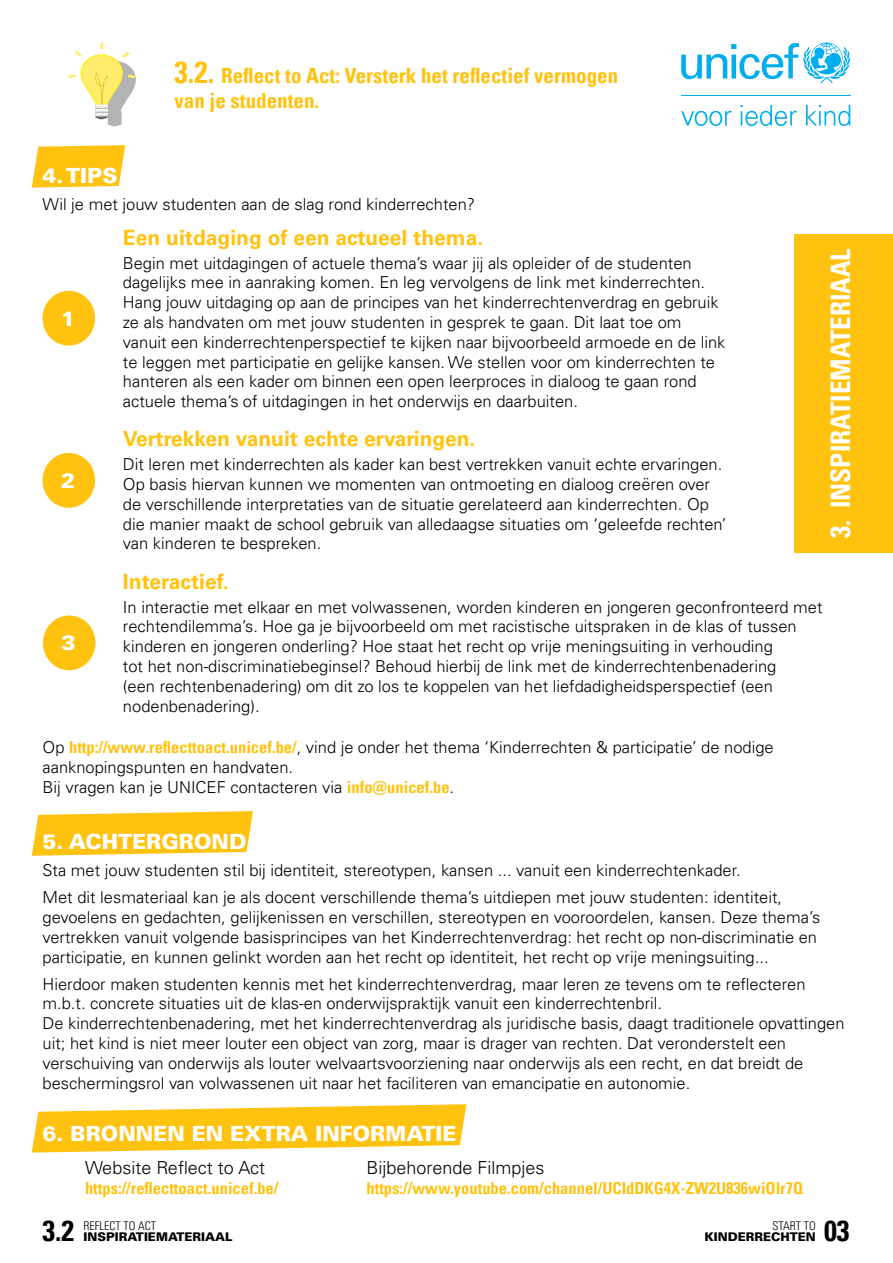
<style>
.page{position:relative;width:893px;height:1263px;background:#fff}
.page>*{position:absolute;margin:0;border:0;box-sizing:border-box;transform-origin:0 0}
.t1{font:700 condensed 28.5px "Univers LT Pro";color:#000}
.t2{font:700 condensed 27px "Univers LT Pro";color:#fff}
.t3{font:700 21px "Univers LT Pro 65";color:#ffc20e}
.t4{font:700 condensed 21px/25.2px "Univers LT Pro";color:#ffc20e}
.t5{font:900 21px "Univers LT Pro 75";color:#fff}
.t6{font:300 18px "Univers LT Pro 45";color:#000}
.t7{font:300 16.5px/19.8px "Univers LT Pro 45";color:#000}
.t8{font:700 condensed 16.5px "Univers LT Pro";color:#ffc20e}
.t9{font:900 12px "Univers LT Pro 75";color:#000}
.t10{font:300 condensed 12px "Univers LT Pro";color:#000}
.s1{font-size:30px}
.s2{font-family:"Univers LT Pro";font-weight:700;font-stretch:condensed;color:#ffc20e}
</style>
<div class="page">
<svg style="left:681px;top:43px;width:169px;height:40px"></svg>
<svg style="left:681px;top:111px;width:50px;height:15px"></svg>
<svg style="left:741px;top:105px;width:56px;height:21px"></svg>
<svg style="left:806px;top:105px;width:44px;height:21px"></svg>
<hr style="left:681px;top:95px;width:169px;height:1px;background:#00aeef">
<svg style="left:32px;top:145px;width:93px;height:43px;background:#ffc829"></svg>
<div style="left:794px;top:234px;width:99px;height:319px;background:#ffc20e"></div>
<svg style="left:68px;top:43px;width:68px;height:83px"></svg>
<div style="left:43px;top:615px;width:52px;height:55px;background:#ffc20e;border-radius:50%"></div>
<div style="left:43px;top:453px;width:52px;height:55px;background:#ffc20e;border-radius:50%"></div>
<div style="left:43px;top:291px;width:52px;height:55px;background:#ffc20e;border-radius:50%"></div>
<svg style="left:32px;top:811px;width:221px;height:45px;background:#ffc92a"></svg>
<svg style="left:32px;top:1104px;width:434px;height:48px;background:#ffcb35"></svg>
<p class="t4" style="left:175px;top:62px;width:445px"><span class="s1">3.2.</span> Reflect to Act: Versterk het reflectief vermogen van je studenten.</p>
<p class="t5" style="left:43px;top:161px;width:77px">4. TIPS</p>
<p class="t7" style="left:43px;top:194px;width:434px">Wil je met jouw studenten aan de slag rond kinderrechten?</p>
<p class="t5" style="left:61px;top:304px;width:16px">1</p>
<p class="t5" style="left:61px;top:466px;width:16px">2</p>
<p class="t3" style="left:123px;top:225px;width:362px">Een uitdaging of een actueel thema.</p>
<p class="t7" style="left:123px;top:252px;width:604px">Begin met uitdagingen of actuele thema’s waar jij als opleider of de studenten dagelijks mee in aanraking komen. En leg vervolgens de link met kinderrechten.<br>Hang jouw uitdaging op aan de principes van het kinderrechtenverdrag en gebruik ze als handvaten om met jouw studenten in gesprek te gaan. Dit laat toe om vanuit een kinderrechtenperspectief te kijken naar bijvoorbeeld armoede en de link te leggen met participatie en gelijke kansen. We stellen voor om kinderrechten te hanteren als een kader om binnen een open leerproces in dialoog te gaan rond actuele thema’s of uitdagingen in het onderwijs en daarbuiten.</p>
<p class="t3" style="left:123px;top:426px;width:354px">Vertrekken vanuit echte ervaringen.</p>
<p class="t7" style="left:123px;top:454px;width:605px">Dit leren met kinderrechten als kader kan best vertrekken vanuit echte ervaringen.<br>Op basis hiervan kunnen we momenten van ontmoeting en dialoog creëren over de verschillende interpretaties van de situatie gerelateerd aan kinderrechten. Op die manier maakt de school gebruik van alledaagse situaties om ‘geleefde rechten’ van kinderen te bespreken.</p>
<h2 class="t2" style="left:824px;top:538px;width:291px;rotate:-90deg">3. INSPIRATIEMATERIAAL</h2>
<p class="t5" style="left:61px;top:628px;width:16px">3</p>
<p class="t3" style="left:123px;top:569px;width:107px">Interactief.</p>
<p class="t7" style="left:123px;top:596px;width:701px">In interactie met elkaar en met volwassenen, worden kinderen en jongeren geconfronteerd met rechtendilemma’s. Hoe ga je bijvoorbeeld om met racistische uitspraken in de klas of tussen kinderen en jongeren onderling? Hoe staat het recht op vrije meningsuiting in verhouding<br>tot het non-discriminatiebeginsel? Behoud hierbij de link met de kinderrechtenbenadering<br>(een rechtenbenadering) om dit zo los te koppelen van het liefdadigheidsperspectief (een nodenbenadering).</p>
<p class="t7" style="left:43px;top:737px;width:733px">Op <span class="s2">http://www.reflecttoact.unicef.be/</span>, vind je onder het thema ‘Kinderrechten &amp; participatie’ de nodige aanknopingspunten en handvaten.<br>Bij vragen kan je UNICEF contacteren via <span class="s2">info@unicef.be</span>.</p>
<p class="t5" style="left:43px;top:827px;width:206px">5. ACHTERGROND</p>
<p class="t7" style="left:43px;top:856px;width:741px;line-height:27px">Sta met jouw studenten stil bij identiteit, stereotypen, kansen ... vanuit een kinderrechtenkader.<br>Met dit lesmateriaal kan je als docent verschillende thema’s uitdiepen met jouw studenten: identiteit,</p>
<p class="t7" style="left:43px;top:907px;width:779px">gevoelens en gedachten, gelijkenissen en verschillen, stereotypen en vooroordelen, kansen. Deze thema’s vertrekken vanuit volgende basisprincipes van het Kinderrechtenverdrag: het recht op non-discriminatie en participatie, en kunnen gelinkt worden aan het recht op identiteit, het recht op vrije meningsuiting...</p>
<p class="t7" style="left:43px;top:973px;width:803px">Hierdoor maken studenten kennis met het kinderrechtenverdrag, maar leren ze tevens om te reflecteren m.b.t. concrete situaties uit de klas-en onderwijspraktijk vanuit een kinderrechtenbril.<br>De kinderrechtenbenadering, met het kinderrechtenverdrag als juridische basis, daagt traditionele opvattingen uit; het kind is niet meer louter een object van zorg, maar is drager van rechten. Dat veronderstelt een verschuiving van onderwijs als louter welvaartsvoorziening naar onderwijs als een recht, en dat breidt de beschermingsrol van volwassenen uit naar het faciliteren van emancipatie en autonomie.</p>
<p class="t5" style="left:43px;top:1119px;width:415px">6. BRONNEN EN EXTRA INFORMATIE</p>
<p class="t6" style="left:85px;top:1156px;width:182px">Website Reflect to Act</p>
<p class="t6" style="left:367px;top:1156px;width:180px">Bijbehorende Filmpjes</p>
<p class="t8" style="left:85px;top:1178px;width:195px">https://reflecttoact.unicef.be/</p>
<p class="t8" style="left:367px;top:1178px;width:438px">https://www.youtube.com/channel/UCIdDKG4X-ZW2U836wiOlr7Q</p>
<h1 class="t1" style="left:824px;top:1213px;width:27px">03</h1>
<h1 class="t1" style="left:43px;top:1213px;width:33px">3.2</h1>
<p class="t9" style="left:704px;top:1228px;width:113px">KINDERRECHTEN</p>
<p class="t10" style="left:83px;top:1217px;width:74px">REFLECT TO ACT</p>
<p class="t9" style="left:83px;top:1228px;width:151px">INSPIRATIEMATERIAAL</p>
<p class="t10" style="left:772px;top:1217px;width:45px">START TO</p>
</div>
